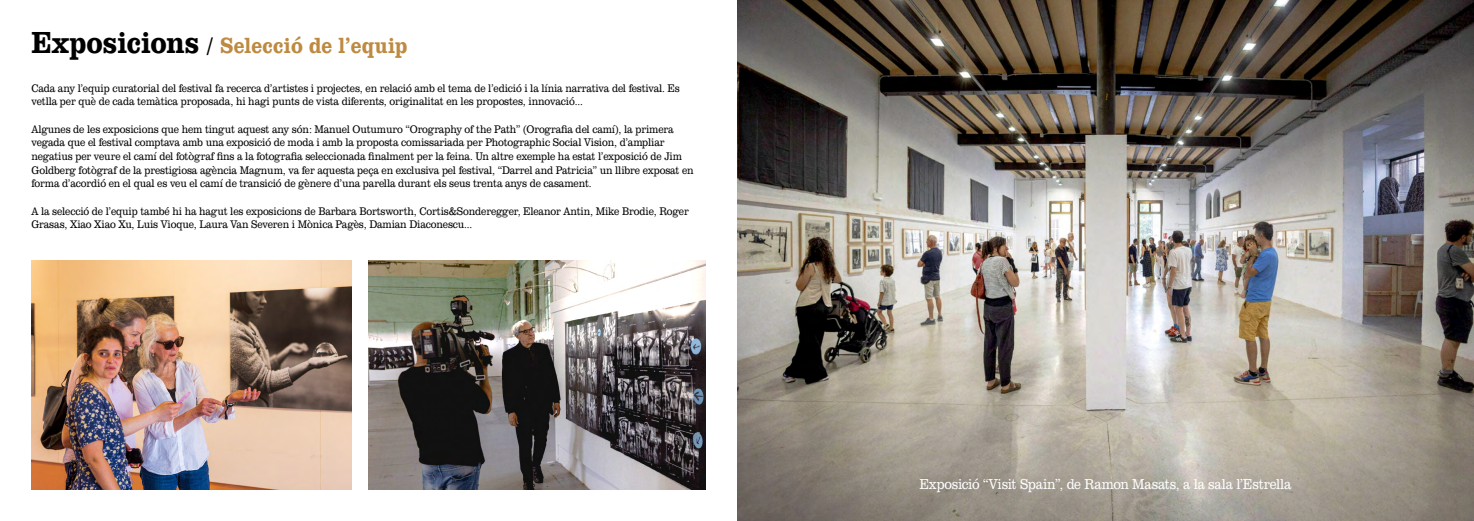
<style>
.page{position:relative;width:1474px;height:521px;background:#fff}
.page>*{position:absolute;margin:0;border:0;box-sizing:border-box;transform-origin:0 0}
.t1{font:500 22.75px "Clarendon URW Ext Nar";letter-spacing:.01em;color:#be8a41}
.t2{font:300 14.88px "Clarendon URW Ext Nar";letter-spacing:-.015em;color:#fff}
.t3{font:300 11.38px/13.7px "Clarendon URW Ext Nar";letter-spacing:-.01em;color:#000}
.s1{font-size:31.5px;color:#000}
.s2{font-weight:400;color:#000}
</style>
<div class="page">
<img style="left:737px;top:0;width:736px;height:521px">
<img style="left:368px;top:260px;width:337px;height:229px">
<img style="left:32px;top:260px;width:320px;height:229px">
<h1 class="t1" style="left:32px;top:31px;width:378px"><span class="s1">Exposicions</span> <span class="s2">/</span> Selecció de l’equip</h1>
<p class="t3" style="left:32px;top:81px;width:650px">Cada any l’equip curatorial del festival fa recerca d’artistes i projectes, en relació amb el tema de l’edició i la línia narrativa del festival. Es vetlla per què de cada temàtica proposada, hi hagi punts de vista diferents, originalitat en les propostes, innovació...</p>
<p class="t3" style="left:32px;top:122px;width:663px">Algunes de les exposicions que hem tingut aquest any són: Manuel Outumuro “Orography of the Path” (Orografia del camí), la primera vegada que el festival comptava amb una exposició de moda i amb la proposta comissariada per Photographic Social Vision, d’ampliar negatius per veure el camí del fotògraf fins a la fotografia seleccionada finalment per la feina. Un altre exemple ha estat l’exposició de Jim Goldberg fotògraf de la prestigiosa agència Magnum, va fer aquesta peça en exclusiva pel festival, “Darrel and Patricia” un llibre exposat en forma d’acordió en el qual es veu el camí de transició de gènere d’una parella durant els seus trenta anys de casament.</p>
<p class="t3" style="left:32px;top:204px;width:658px">A la selecció de l’equip també hi ha hagut les exposicions de Barbara Bortsworth, Cortis&amp;Sonderegger, Eleanor Antin, Mike Brodie, Roger<br>Grasas, Xiao Xiao Xu, Luis Vioque, Laura Van Severen i Mònica Pagès, Damian Diaconescu...</p>
<h2 class="t2" style="left:919px;top:476px;width:373px">Exposició “Visit Spain”, de Ramon Masats, a la sala l’Estrella</h2>
</div>
